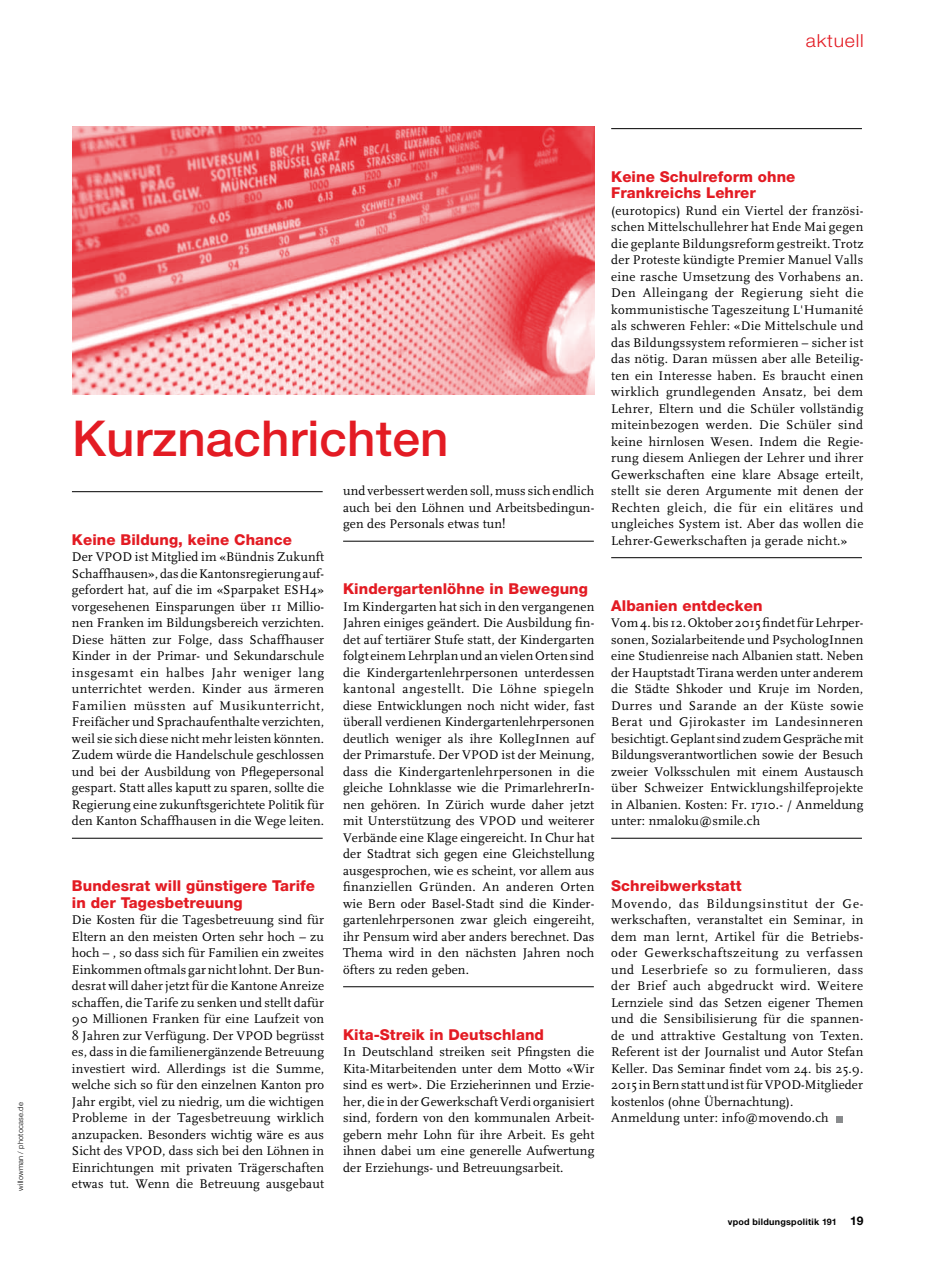
<style>
.page{position:relative;width:936px;height:1263px;background:#fff}
.page>*{position:absolute;margin:0;border:0;box-sizing:border-box;transform-origin:0 0}
.t1{font:500 49.5px "Helvetica Neue LT Std";letter-spacing:.005em;color:#e31b23}
.t2{font:300 18px "Helvetica Neue LT Std";letter-spacing:.04em;color:#e31b23;scale:1.07 1}
.t3{font:800 15px/16.5px "Helvetica Neue LT Std";letter-spacing:.005em;color:#e31b23}
.t4{font:13.2px/16.5px "FF Scala";letter-spacing:.01em;color:#000;text-align:justify}
.t5{font:700 9px "Helvetica Neue LT Std";letter-spacing:.03em;color:#000}
.t6{font:300 7.5px "Helvetica Neue LT Std";letter-spacing:.02em;color:#000}
.s1{font-size:12px}
</style>
<div class="page">
<hr style="left:72px;top:491px;width:251px;height:1px;background:#000">
<hr style="left:72px;top:838px;width:251px;height:1px;background:#000">
<img style="left:73px;top:127px;width:521px;height:268px">
<hr style="left:611px;top:128px;width:250px;height:1px;background:#000">
<hr style="left:611px;top:557px;width:250px;height:1px;background:#000">
<hr style="left:611px;top:838px;width:250px;height:1px;background:#000">
<svg style="left:836px;top:1116px;width:6px;height:6px"></svg>
<hr style="left:343px;top:541px;width:251px;height:1px;background:#000">
<hr style="left:343px;top:986px;width:251px;height:1px;background:#000">
<h2 class="t2" style="left:805px;top:29px;width:55px">aktuell</h2>
<p class="t6" style="left:16px;top:1191px;width:90px;rotate:-90deg">willowman / photocase.de</p>
<h1 class="t1" style="left:72px;top:409px;width:378px">Kurznachrichten</h1>
<p class="t3" style="left:72px;top:531px;width:221px">Keine Bildung, keine Chance</p>
<p class="t4" style="left:72px;top:549px;width:254px">Der VPOD ist Mitglied im «Bündnis Zukunft Schaffhausen», das die Kantonsregierung auf&shy;gefordert hat, auf die im «Sparpaket ESH4» vorgesehenen Einsparungen über 11 Millio&shy;nen Franken im Bildungsbereich verzichten.<br>Diese hätten zur Folge, dass Schaffhauser Kinder in der Primar- und Sekundarschule insgesamt ein halbes Jahr weniger lang unterrichtet werden. Kinder aus ärmeren Familien müssten auf Musikunterricht, Freifächer und Sprachaufenthalte verzichten, weil sie sich diese nicht mehr leisten könnten.<br>Zudem würde die Handelschule geschlossen und bei der Ausbildung von Pflegepersonal gespart. Statt alles kaputt zu sparen, sollte die Regierung eine zukunftsgerichtete Politik für den Kanton Schaffhausen in die Wege leiten.</p>
<p class="t3" style="left:72px;top:877px;width:244px">Bundesrat will günstigere Tarife in der Tagesbetreuung</p>
<p class="t4" style="left:72px;top:912px;width:254px">Die Kosten für die Tagesbetreuung sind für Eltern an den meisten Orten sehr hoch – zu hoch – , so dass sich für Familien ein zweites Einkommen oftmals gar nicht lohnt. Der Bun&shy;desrat will daher jetzt für die Kantone Anreize schaffen, die Tarife zu senken und stellt dafür 90 Millionen Franken für eine Laufzeit von 8 Jahren zur Verfügung. Der VPOD begrüsst es, dass in die familienergänzende Betreuung investiert wird. Allerdings ist die Summe, welche sich so für den einzelnen Kanton pro Jahr ergibt, viel zu niedrig, um die wichtigen Probleme in der Tagesbetreuung wirklich anzupacken. Besonders wichtig wäre es aus Sicht des VPOD, dass sich bei den Löhnen in Einrichtungen mit privaten Trägerschaften etwas tut. Wenn die Betreuung ausgebaut</p>
<p class="t4" style="left:343px;top:483px;width:253px">und verbessert werden soll, muss sich endlich auch bei den Löhnen und Arbeitsbedingun&shy;gen des Personals etwas tun!</p>
<p class="t3" style="left:343px;top:580px;width:246px">Kindergartenlöhne in Bewegung</p>
<p class="t4" style="left:343px;top:598px;width:253px">Im Kindergarten hat sich in den vergangenen Jahren einiges geändert. Die Ausbildung fin&shy;det auf tertiärer Stufe statt, der Kindergarten folgt einem Lehrplan und an vielen Orten sind die Kindergartenlehrpersonen unterdessen kantonal angestellt. Die Löhne spiegeln diese Entwicklungen noch nicht wider, fast überall verdienen Kindergartenlehrpersonen deutlich weniger als ihre KollegInnen auf der Primarstufe. Der VPOD ist der Meinung, dass die Kindergartenlehrpersonen in die gleiche Lohnklasse wie die PrimarlehrerIn&shy;nen gehören. In Zürich wurde daher jetzt mit Unterstützung des VPOD und weiterer Verbände eine Klage eingereicht. In Chur hat der Stadtrat sich gegen eine Gleichstellung ausgesprochen, wie es scheint, vor allem aus finanziellen Gründen. An anderen Orten wie Bern oder Basel-Stadt sind die Kinder&shy;gartenlehrpersonen zwar gleich eingereiht, ihr Pensum wird aber anders berechnet. Das Thema wird in den nächsten Jahren noch öfters zu reden geben.</p>
<p class="t3" style="left:343px;top:1026px;width:202px">Kita-Streik in Deutschland</p>
<p class="t4" style="left:343px;top:1044px;width:253px">In Deutschland streiken seit Pfingsten die Kita-Mitarbeitenden unter dem Motto «Wir sind es wert». Die Erzieherinnen und Erzie&shy;her, die in der Gewerkschaft Verdi organisiert sind, fordern von den kommunalen Arbeit&shy;gebern mehr Lohn für ihre Arbeit. Es geht ihnen dabei um eine generelle Aufwertung der Erziehungs- und Betreuungsarbeit.</p>
<p class="t3" style="left:611px;top:168px;width:186px">Keine Schulreform ohne<br>Frankreichs Lehrer</p>
<p class="t4" style="left:611px;top:202px;width:254px">(eurotopics) Rund ein Viertel der französi&shy;schen Mittelschullehrer hat Ende Mai gegen die geplante Bildungsreform gestreikt. Trotz der Proteste kündigte Premier Manuel Valls eine rasche Umsetzung des Vorhabens an.<br>Den Alleingang der Regierung sieht die kommunistische Tageszeitung L'Humanité als schweren Fehler: «Die Mittelschule und das Bildungssystem reformieren – sicher ist das nötig. Daran müssen aber alle Beteilig&shy;ten ein Interesse haben. Es braucht einen wirklich grundlegenden Ansatz, bei dem Lehrer, Eltern und die Schüler vollständig miteinbezogen werden. Die Schüler sind keine hirnlosen Wesen. Indem die Regie&shy;rung diesem Anliegen der Lehrer und ihrer Gewerkschaften eine klare Absage erteilt, stellt sie deren Argumente mit denen der Rechten gleich, die für ein elitäres und ungleiches System ist. Aber das wollen die Lehrer-Gewerkschaften ja gerade nicht.»</p>
<p class="t3" style="left:611px;top:597px;width:153px">Albanien entdecken</p>
<p class="t4" style="left:611px;top:615px;width:254px">Vom 4. bis 12. Oktober 2015 findet für Lehrper&shy;sonen, Sozialarbeitende und PsychologInnen eine Studienreise nach Albanien statt. Neben der Hauptstadt Tirana werden unter anderem die Städte Shkoder und Kruje im Norden, Durres und Sarande an der Küste sowie Berat und Gjirokaster im Landesinneren besichtigt. Geplant sind zudem Gespräche mit Bildungsverantwortlichen sowie der Besuch zweier Volksschulen mit einem Austausch über Schweizer Entwicklungshilfeprojekte in Albanien. Kosten: Fr. 1710.- / Anmeldung unter: nmaloku@smile.ch</p>
<p class="t3" style="left:611px;top:877px;width:132px">Schreibwerkstatt</p>
<p class="t4" style="left:611px;top:895px;width:254px;text-align:left">Movendo, das Bildungsinstitut der Ge&shy;werkschaften, veranstaltet ein Seminar, in dem man lernt, Artikel für die Betriebs&shy;oder Gewerkschaftszeitung zu verfassen und Leserbriefe so zu formulieren, dass der Brief auch abgedruckt wird. Weitere Lernziele sind das Setzen eigener Themen und die Sensibilisierung für die spannen&shy;de und attraktive Gestaltung von Texten.<br>Referent ist der Journalist und Autor Stefan Keller. Das Seminar findet vom 24. bis 25.9.<br>2015 in Bern statt und ist für VPOD-Mitglieder kostenlos (ohne Übernachtung).<br>Anmeldung unter: info@movendo.ch</p>
<p class="t5" style="left:727px;top:1216px;width:137px">vpod bildungspolitik 191 <span class="s1">19</span></p>
</div>
